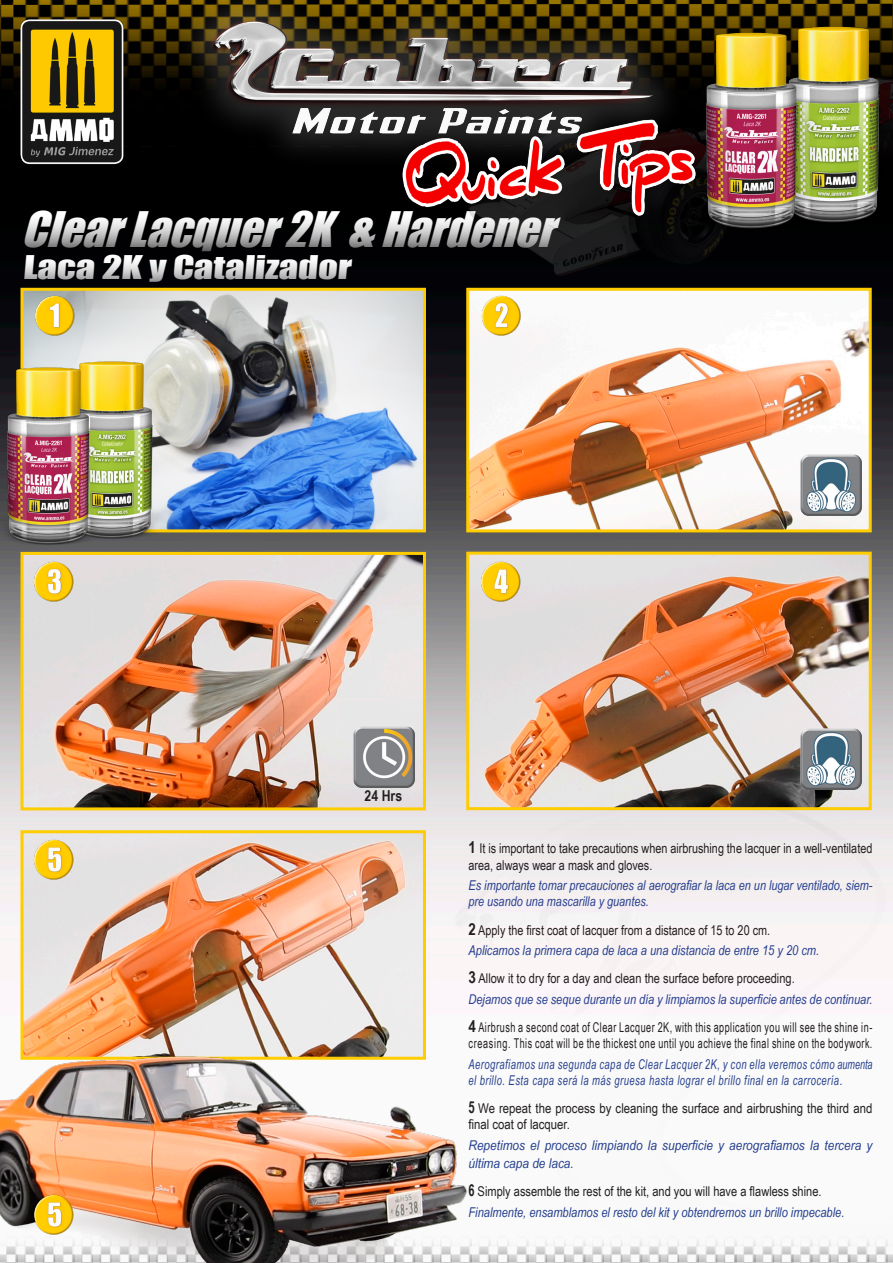
<style>
.page{position:relative;width:893px;height:1263px;background:#fff}
.page>*{position:absolute;margin:0;border:0;box-sizing:border-box;transform-origin:0 0}
.t1{font:italic 45px "Impact";color:#fff}
.t2{font:30px "Impact";color:#fff;scale:1.28 1}
.t3{font:700 15px "Arial Narrow";color:#231f20}
.t4{font:13.5px/16.2px "Arial Narrow";color:#231f20}
.t5{font:italic 13.5px/16.2px "Arial Narrow";color:#253f8e}
.t6{font:13.5px/16.2px "Arial Narrow";letter-spacing:.04em;color:#231f20;scale:.82 1}
.t7{font:italic 13.5px/16.2px "Arial Narrow";letter-spacing:.04em;color:#253f8e;scale:.85 1}
.t8{font:italic 13.5px/18px "Arial Narrow";color:#253f8e;scale:1.07 1}
.s1{font-weight:700;font-size:16.5px}
</style>
<div class="page">
<img style="left:0;top:0;width:893px;height:1054px">
<img style="left:432px;top:757px;width:461px;height:297px">
<img style="left:445px;top:235px;width:448px;height:76px">
<img style="left:755px;top:4px;width:138px;height:234px">
<img style="left:672px;top:11px;width:142px;height:234px">
<img style="left:480px;top:1239px;width:413px;height:24px">
<img style="left:0;top:6px;width:160px;height:176px">
<div style="left:174px;top:0;width:513px;height:169px;background:#fff;opacity:.16"></div>
<img style="left:191px;top:4px;width:482px;height:150px">
<img style="left:378px;top:107px;width:346px;height:128px">
<img style="left:103px;top:292px;width:319px;height:236px">
<div style="left:21px;top:288px;width:405px;height:244px;border:3px solid #fc0"></div>
<img style="left:25px;top:556px;width:397px;height:250px">
<div style="left:21px;top:552px;width:405px;height:258px;border:3px solid #fc0"></div>
<img style="left:470px;top:556px;width:398px;height:250px">
<div style="left:466px;top:552px;width:406px;height:258px;border:3px solid #fc0"></div>
<img style="left:25px;top:834px;width:397px;height:220px">
<div style="left:21px;top:830px;width:405px;height:230px;border:3px solid #fc0"></div>
<img style="left:470px;top:292px;width:398px;height:236px">
<div style="left:466px;top:288px;width:406px;height:244px;border:3px solid #fc0"></div>
<img style="left:353px;top:726px;width:62px;height:61px">
<img style="left:800px;top:455px;width:62px;height:61px">
<img style="left:800px;top:728px;width:62px;height:61px">
<img style="left:0;top:1054px;width:480px;height:209px">
<img style="left:8px;top:278px;width:95px;height:69px">
<img style="left:455px;top:278px;width:95px;height:95px">
<img style="left:7px;top:558px;width:95px;height:81px">
<img style="left:454px;top:544px;width:95px;height:95px">
<img style="left:7px;top:822px;width:95px;height:95px">
<img style="left:41px;top:341px;width:128px;height:211px">
<img style="left:0;top:347px;width:105px;height:211px">
<img style="left:7px;top:1176px;width:95px;height:87px">
<h1 class="t1" style="left:21px;top:195px;width:552px">ClearLacquer2K&amp;Hardener</h1>
<h2 class="t2" style="left:22px;top:244px;width:261px">Laca 2K y Catalizador</h2>
<p class="t3" style="left:365px;top:785px;width:39px">24 Hrs</p>
<p class="t4" style="left:468px;top:840px;width:405px"><span class="s1">1</span> It is important to take precautions when airbrushing the lacquer in a well-ventilated area, always wear a mask and gloves.</p>
<p class="t5" style="left:468px;top:877px;width:405px">Es importante tomar precauciones al aerografiar la laca en un lugar ventilado, siem&shy;pre usando una mascarilla y guantes.</p>
<p class="t4" style="left:468px;top:921px;width:303px"><span class="s1">2</span> Apply the first coat of lacquer from a distance of 15 to 20 cm.</p>
<p class="t5" style="left:468px;top:942px;width:352px">Aplicamos la primera capa de laca a una distancia de entre 15 y 20 cm.</p>
<p class="t4" style="left:468px;top:970px;width:328px"><span class="s1">3</span> Allow it to dry for a day and clean the surface before proceeding.</p>
<p class="t5" style="left:468px;top:991px;width:405px">Dejamos que se seque durante un día y limpiamos la superficie antes de continuar.</p>
<p class="t6" style="left:468px;top:1019px;width:494px"><span class="s1">4</span> Airbrush a second coat of Clear Lacquer 2K, with this application you will see the shine in&shy;creasing. This coat will be the thickest one until you achieve the final shine on the bodywork.</p>
<p class="t7" style="left:468px;top:1055px;width:477px">Aerografiamos una segunda capa de Clear Lacquer 2K, y con ella veremos cómo aumenta el brillo. Esta capa será la más gruesa hasta lograr el brillo final en la carrocería.</p>
<p class="t4" style="left:468px;top:1100px;width:405px"><span class="s1">5</span> We repeat the process by cleaning the surface and airbrushing the third and final coat of lacquer.</p>
<p class="t8" style="left:468px;top:1136px;width:379px">Repetimos el proceso limpiando la superficie y aerografiamos la tercera y última capa de laca.</p>
<p class="t4" style="left:468px;top:1183px;width:355px"><span class="s1">6</span> Simply assemble the rest of the kit, and you will have a flawless shine.</p>
<p class="t5" style="left:468px;top:1203px;width:377px">Finalmente, ensamblamos el resto del kit y obtendremos un brillo impecable.</p>
</div>
